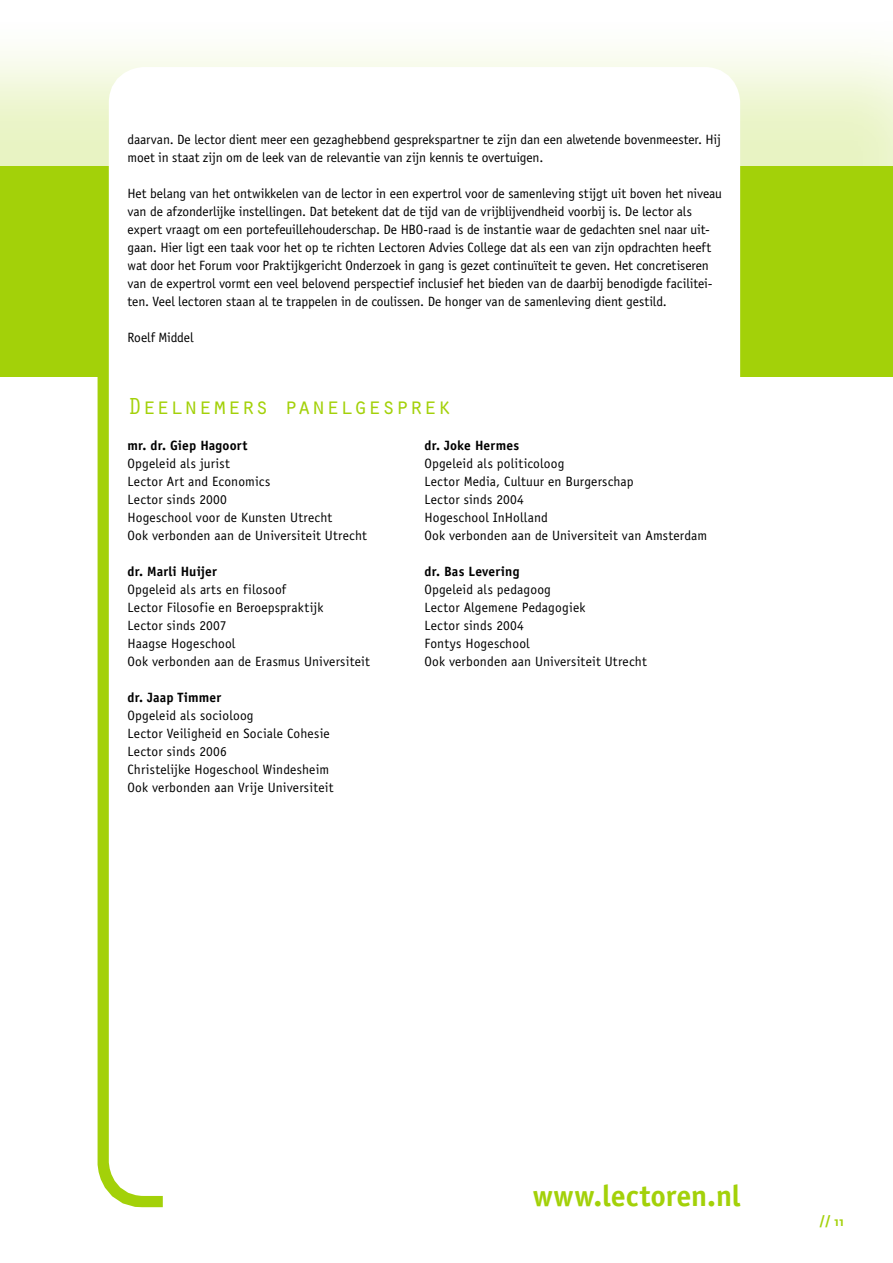
<style>
.page{position:relative;width:893px;height:1263px;background:#fff}
.page>*{position:absolute;margin:0;border:0;box-sizing:border-box;transform-origin:0 0}
.t1{font:700 30px "Officina Sans Std";letter-spacing:-.005em;color:#a3d109}
.t2{font:24px "Orator Std";letter-spacing:-.015em;color:#a3d109}
.t3{font:13.5px/18px "Officina Sans Std";letter-spacing:.005em;color:#000}
.t4{font:700 13.5px "Officina Sans Std";letter-spacing:.01em;color:#000}
.t5{font:700 13.5px "Scala Sans";color:#a3d109}
</style>
<div class="page">
<svg style="left:97px;top:377px;width:66px;height:831px;background:#aed629"></svg>
<div style="left:0;top:10px;width:893px;height:354px;background:#a3d109;opacity:.25"></div>
<div style="left:0;top:167px;width:893px;height:210px;background:#a3d109"></div>
<div style="left:128px;top:86px;width:593px;height:1091px;background:#fff;border-radius:17px"></div>
<div style="left:109px;top:67px;width:631px;height:1129px;border:38px solid #fff;border-radius:17px"></div>
<p class="t3" style="left:128px;top:130px;width:595px">daarvan. De lector dient meer een gezaghebbend gesprekspartner te zijn dan een alwetende bovenmeester. Hij moet in staat zijn om de leek van de relevantie van zijn kennis te overtuigen.</p>
<p class="t3" style="left:128px;top:184px;width:596px">Het belang van het ontwikkelen van de lector in een expertrol voor de samenleving stijgt uit boven het niveau van de afzonderlijke instellingen. Dat betekent dat de tijd van de vrijblijvendheid voorbij is. De lector als expert vraagt om een portefeuillehouderschap. De HBO-raad is de instantie waar de gedachten snel naar uit&shy;gaan. Hier ligt een taak voor het op te richten Lectoren Advies College dat als een van zijn opdrachten heeft wat door het Forum voor Praktijkgericht Onderzoek in gang is gezet continuïteit te geven. Het concretiseren van de expertrol vormt een veel belovend perspectief inclusief het bieden van de daarbij benodigde facilitei&shy;ten. Veel lectoren staan al te trappelen in de coulissen. De honger van de samenleving dient gestild.</p>
<p class="t3" style="left:128px;top:328px;width:68px">Roelf Middel</p>
<h2 class="t2" style="left:128px;top:389px;width:325px">Deelnemers panelgesprek</h2>
<p class="t4" style="left:128px;top:437px;width:121px">mr. dr. Giep Hagoort</p>
<p class="t3" style="left:128px;top:454px;width:241px">Opgeleid als jurist<br>Lector Art and Economics<br>Lector sinds 2000<br>Hogeschool voor de Kunsten Utrecht<br>Ook verbonden aan de Universiteit Utrecht</p>
<p class="t4" style="left:128px;top:563px;width:91px">dr. Marli Huijer</p>
<p class="t3" style="left:128px;top:580px;width:244px">Opgeleid als arts en filosoof<br>Lector Filosofie en Beroepspraktijk<br>Lector sinds 2007<br>Haagse Hogeschool<br>Ook verbonden aan de Erasmus Universiteit</p>
<p class="t4" style="left:128px;top:689px;width:95px">dr. Jaap Timmer</p>
<p class="t3" style="left:128px;top:706px;width:207px">Opgeleid als socioloog<br>Lector Veiligheid en Sociale Cohesie<br>Lector sinds 2006<br>Christelijke Hogeschool Windesheim<br>Ook verbonden aan Vrije Universiteit</p>
<p class="t4" style="left:424px;top:437px;width:96px">dr. Joke Hermes</p>
<p class="t3" style="left:424px;top:454px;width:284px">Opgeleid als politicoloog<br>Lector Media, Cultuur en Burgerschap<br>Lector sinds 2004<br>Hogeschool InHolland<br>Ook verbonden aan de Universiteit van Amsterdam</p>
<p class="t4" style="left:424px;top:563px;width:96px">dr. Bas Levering</p>
<p class="t3" style="left:424px;top:580px;width:224px">Opgeleid als pedagoog<br>Lector Algemene Pedagogiek<br>Lector sinds 2004<br>Fontys Hogeschool<br>Ook verbonden aan Universiteit Utrecht</p>
<h1 class="t1" style="left:533px;top:1177px;width:210px">www.lectoren.nl</h1>
<p class="t5" style="left:820px;top:1213px;width:26px">// 11</p>
</div>
